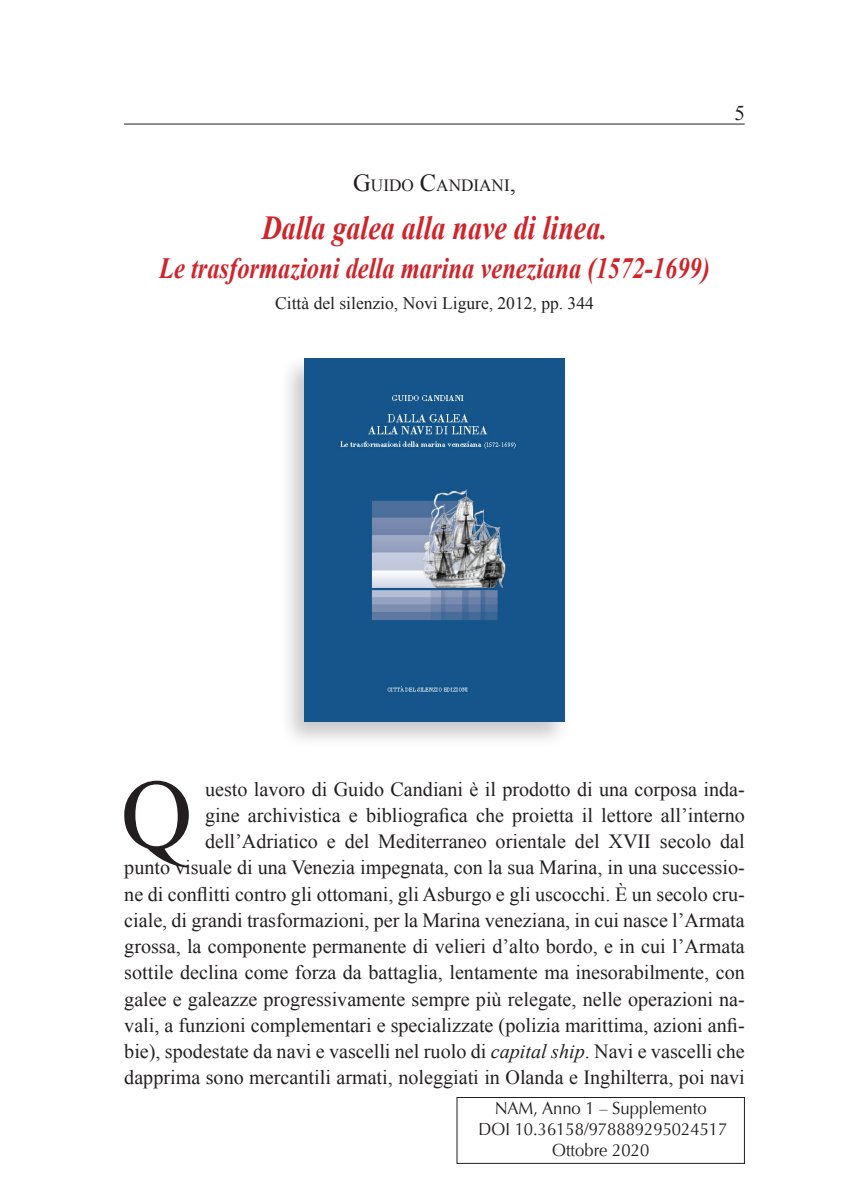
<style>
.page{position:relative;width:844px;height:1191px;background:#fff}
.page>*{position:absolute;margin:0;border:0;box-sizing:border-box;transform-origin:0 0}
.t1{font:99.4px "Times New Roman";color:#231f20}
.t2{font:italic 700 33.6px "Times New Roman";color:#d1232a;scale:.83 1}
.t3{font:italic 700 29.4px "Times New Roman";color:#d1232a;scale:.83 1}
.t4{font:21px "Times New Roman";color:#231f20}
.t5{font:20.12px/26.2px "Times New Roman";color:#231f20;text-align:right}
.t6{font:17.5px/21px "Optima";color:#231f20;text-align:center;scale:.95 1}
.t7{font:17.5px "Times New Roman";color:#231f20}
.t8{font:17.15px "Times New Roman";color:#231f20}
.s1{font-size:24.5px}
.s2{font-style:italic}
</style>
<div class="page">
<hr style="left:124px;top:124px;width:620px;height:1px;background:#231f20">
<div style="left:278px;top:353px;width:293px;height:396px;background:#231f20;opacity:.25"></div>
<img style="left:304px;top:358px;width:260px;height:363px">
<div style="left:456px;top:1097px;width:288px;height:66px;border:1px solid #231f20"></div>
<p class="t8" style="left:353px;top:173px;width:164px"><span class="s1">G</span>UIDO <span class="s1">C</span>ANDIANI<span class="s1">,</span></p>
<h2 class="t2" style="left:262px;top:204px;width:418px">Dalla galea alla nave di linea.</h2>
<h3 class="t3" style="left:159px;top:247px;width:665px">Le trasformazioni della marina veneziana (1572-1699)</h3>
<p class="t7" style="left:275px;top:291px;width:320px">Città del silenzio, Novi Ligure, 2012, pp. 344</p>
<p class="t4" style="left:734px;top:99px;width:12px">5</p>
<h1 class="t1" style="left:121px;top:748px;width:73px">Q</h1>
<p class="t5" style="left:124px;top:775px;width:622px">uesto lavoro di Guido Candiani è il prodotto di una corposa inda-<br>gine archivistica e bibliografica che proietta il lettore all’interno dell’Adriatico e del Mediterraneo orientale del XVII secolo dal<br>punto visuale di una Venezia impegnata, con la sua Marina, in una successio&shy;ne di conflitti contro gli ottomani, gli Asburgo e gli uscocchi. È un secolo cru&shy;ciale, di grandi trasformazioni, per la Marina veneziana, in cui nasce l’Armata grossa, la componente permanente di velieri d’alto bordo, e in cui l’Armata sottile declina come forza da battaglia, lentamente ma inesorabilmente, con galee e galeazze progressivamente sempre più relegate, nelle operazioni na&shy;vali, a funzioni complementari e specializzate (polizia marittima, azioni anfi&shy;bie), spodestate da navi e vascelli nel ruolo di <span class="s2">capital ship</span>. Navi e vascelli che dapprima sono mercantili armati, noleggiati in Olanda e Inghilterra, poi navi</p>
<p class="t6" style="left:478px;top:1097px;width:263px">NAM, Anno 1 – Supplemento<br>DOI 10.36158/978889295024517<br>Ottobre 2020</p>
</div>
